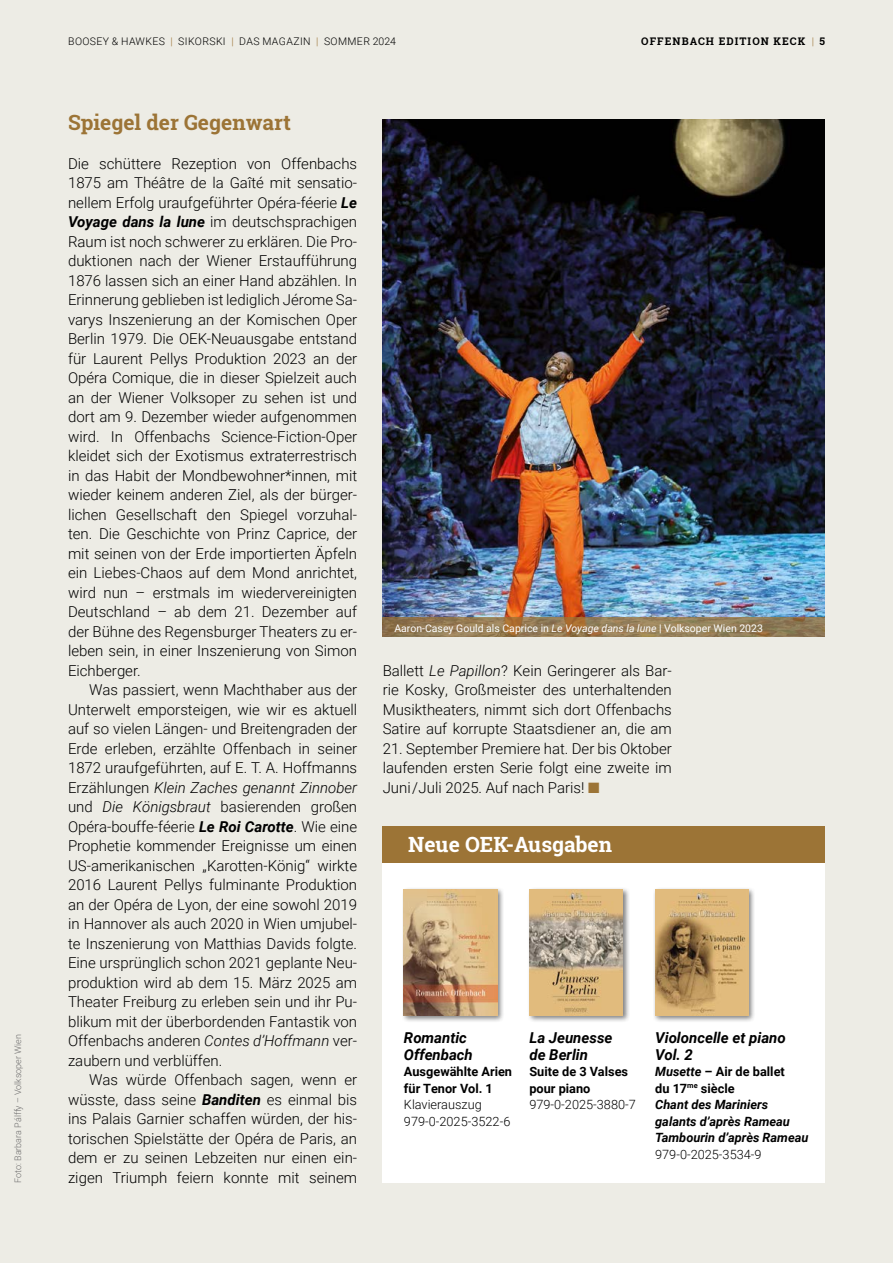
<style>
.page{position:relative;width:893px;height:1263px;background:#edece5}
.page>*{position:absolute;margin:0;border:0;box-sizing:border-box;transform-origin:0 0}
.t1{font:700 21px "Roboto Slab";color:#9c7436}
.t2{font:700 21px "Roboto Slab";color:#fff}
.t3{font:300 15px/19.5px "Roboto";color:#000;text-align:justify}
.t4{font:italic 700 15px/16.5px "Roboto";color:#000}
.t5{font:italic 700 12.75px/16.5px "Roboto";color:#000}
.t6{font:300 12.75px/16.5px "Roboto";color:#000}
.t7{font:700 12.75px/16.5px "Roboto";color:#000}
.t8{font:10.5px "Roboto";color:#fff}
.t9{font:300 10.5px "Roboto";letter-spacing:.035em;color:#000}
.t10{font:700 10.5px "Roboto Slab";letter-spacing:.1em;color:#000}
.t11{font:300 9px "Roboto";color:#706f6f}
.s1{color:#9c7436}
.s2{font-family:"Roboto";font-weight:300;color:#9c7436}
.s3{font-weight:700;font-style:italic}
.s4{font-style:italic}
.s5{font-style:normal}
</style>
<div class="page">
<div style="left:383px;top:844px;width:442px;height:339px;background:#fff"></div>
<img style="left:383px;top:119px;width:442px;height:499px">
<div style="left:383px;top:826px;width:442px;height:36px;background:#9c7436"></div>
<svg style="left:383px;top:618px;width:442px;height:19px;background:#947b53"></svg>
<div style="left:527px;top:887px;width:103px;height:136px;background:#000;opacity:.5"></div>
<img style="left:529px;top:889px;width:94px;height:126px">
<div style="left:402px;top:887px;width:102px;height:136px;background:#000;opacity:.5"></div>
<img style="left:404px;top:889px;width:93px;height:126px">
<div style="left:653px;top:887px;width:103px;height:136px;background:#000;opacity:.5"></div>
<img style="left:655px;top:889px;width:94px;height:126px">
<p class="t11" style="left:12px;top:1183px;width:150px;rotate:-90deg">Foto: Barbara Pálffy – Volksoper Wien</p>
<p class="t9" style="left:68px;top:34px;width:329px">BOOSEY &amp; HAWKES <span class="s1">|</span> SIKORSKI <span class="s1">|</span> DAS MAGAZIN <span class="s1">|</span> SOMMER 2024</p>
<p class="t10" style="left:641px;top:34px;width:185px">OFFENBACH EDITION KECK <span class="s2">|</span> 5</p>
<h1 class="t1" style="left:68px;top:108px;width:224px">Spiegel der Gegenwart</h1>
<p class="t3" style="left:68px;top:153px;width:291px">Die schüttere Rezeption von Offenbachs 1875 am Théâtre de la Gaîté mit sensatio&shy;nellem Erfolg uraufgeführter Opéra-féerie <span class="s3">Le Voyage dans la lune</span> im deutschsprachigen Raum ist noch schwerer zu erklären. Die Pro&shy;duktionen nach der Wiener Erstaufführung 1876 lassen sich an einer Hand abzählen. In Erinnerung geblieben ist lediglich Jérome Sa&shy;varys Inszenierung an der Komischen Oper Berlin 1979. Die OEK-Neuausgabe entstand für Laurent Pellys Produktion 2023 an der Opéra Comique, die in dieser Spielzeit auch an der Wiener Volksoper zu sehen ist und dort am 9. Dezember wieder aufgenommen wird. In Offenbachs Science-Fiction-Oper kleidet sich der Exotismus extraterrestrisch in das Habit der Mondbewohner*innen, mit wieder keinem anderen Ziel, als der bürger&shy;lichen Gesellschaft den Spiegel vorzuhal&shy;ten. Die Geschichte von Prinz Caprice, der mit seinen von der Erde importierten Äpfeln ein Liebes-Chaos auf dem Mond anrichtet, wird nun – erstmals im wiedervereinigten Deutschland – ab dem 21. Dezember auf der Bühne des Regensburger Theaters zu er&shy;leben sein, in einer Inszenierung von Simon Eichberger.</p>
<p class="t3" style="left:68px;top:680px;width:291px;text-indent:21px">Was passiert, wenn Machthaber aus der Unterwelt emporsteigen, wie wir es aktuell auf so vielen Längen- und Breitengraden der Erde erleben, erzählte Offenbach in seiner 1872 uraufgeführten, auf E. T. A. Hoffmanns Erzählungen <span class="s4">Klein Zaches genannt Zinnober </span>und <span class="s4">Die Königsbraut</span> basierenden großen Opéra-bouffe-féerie <span class="s3">Le Roi Carotte</span>. Wie eine Prophetie kommender Ereignisse um einen US-amerikanischen „Karotten-König“ wirkte 2016 Laurent Pellys fulminante Produktion an der Opéra de Lyon, der eine sowohl 2019 in Hannover als auch 2020 in Wien umjubel&shy;te Inszenierung von Matthias Davids folgte.<br>Eine ursprünglich schon 2021 geplante Neu&shy;produktion wird ab dem 15. März 2025 am Theater Freiburg zu erleben sein und ihr Pu&shy;blikum mit der überbordenden Fantastik von Offenbachs anderen <span class="s4">Contes d’Hoffmann</span> ver&shy;zaubern und verblüffen.</p>
<p class="t3" style="left:68px;top:1070px;width:291px;text-indent:21px">Was würde Offenbach sagen, wenn er wüsste, dass seine <span class="s3">Banditen</span> es einmal bis ins Palais Garnier schaffen würden, der his&shy;torischen Spielstätte der Opéra de Paris, an dem er zu seinen Lebzeiten nur einen ein&shy;zigen Triumph feiern konnte mit seinem</p>
<p class="t8" style="left:394px;top:621px;width:370px">Aaron-Casey Gould als Caprice in <span class="s4">Le Voyage dans la lune</span> | Volksoper Wien 2023</p>
<p class="t3" style="left:383px;top:660px;width:291px">Ballett <span class="s4">Le Papillon</span>? Kein Geringerer als Bar&shy;rie Kosky, Großmeister des unterhaltenden Musiktheaters, nimmt sich dort Offenbachs Satire auf korrupte Staatsdiener an, die am</p>
<p class="t3" style="left:383px;top:738px;width:291px">21. September Premiere hat. Der bis Oktober laufenden ersten Serie folgt eine zweite im Juni/Juli 2025. Auf nach Paris! <span class="s1">■</span></p>
<h1 class="t2" style="left:408px;top:830px;width:205px">Neue OEK-Ausgaben</h1>
<p class="t4" style="left:404px;top:1029px;width:70px">Romantic<br>Offenbach</p>
<p class="t7" style="left:404px;top:1063px;width:110px">Ausgewählte Arien für Tenor Vol. 1</p>
<p class="t6" style="left:404px;top:1096px;width:108px">Klavierauszug<br>979-0-2025-3522-6</p>
<p class="t4" style="left:529px;top:1029px;width:85px">La Jeunesse de Berlin</p>
<p class="t7" style="left:529px;top:1063px;width:100px">Suite de 3 Valses pour piano</p>
<p class="t6" style="left:529px;top:1096px;width:108px">979-0-2025-3880-7</p>
<p class="t4" style="left:655px;top:1029px;width:132px">Violoncelle et piano<br>Vol. 2</p>
<p class="t5" style="left:655px;top:1063px;width:155px">Musette <span class="s5">– Air de ballet<br>du 17</span><sup>me</sup> <span class="s5">siècle<br></span>Chant des Mariniers galants d’après Rameau<br>Tambourin d’après Rameau</p>
<p class="t6" style="left:655px;top:1145px;width:108px">979-0-2025-3534-9</p>
</div>
